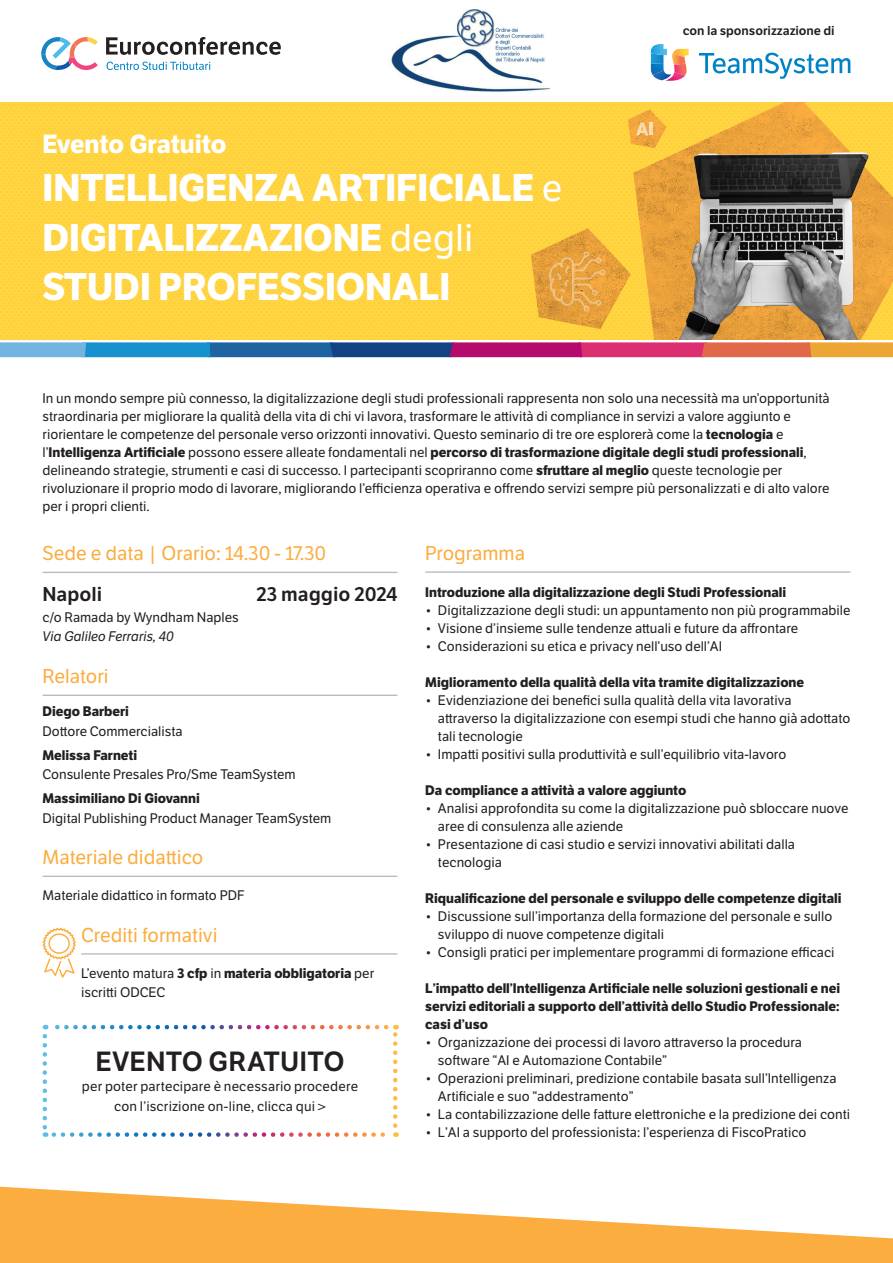
<style>
.page{position:relative;width:893px;height:1263px;background:#fff}
.page>*{position:absolute;margin:0;border:0;box-sizing:border-box;transform-origin:0 0}
.t1{font:700 37.5px/49.5px "LFT Etica";color:#fff}
.t2{font:600 27px "LFT Etica";letter-spacing:.005em;color:#231f20}
.t3{font:700 25.5px "LFT Etica";color:#fff}
.t4{font:19.5px "LFT Etica";color:#fbad40}
.t5{font:600 19.5px "LFT Etica";color:#231f20}
.t6{font:13.5px/18px "LFT Etica";color:#231f20}
.t7{font:700 13.5px/18px "LFT Etica";color:#231f20;text-align:justify}
.t8{font:italic 13.5px "LFT Etica";color:#231f20}
.t9{font:600 12.45px "LFT Etica";letter-spacing:-.005em;color:#231f20}
.s1{font-weight:400}
.s2{font-weight:700}
</style>
<div class="page">
<div style="left:0;top:102px;width:893px;height:255px;background:#ffd540"></div>
<img style="left:633px;top:102px;width:260px;height:238px">
<img style="left:666px;top:137px;width:216px;height:203px">
<div style="left:0;top:340px;width:893px;height:17px;background:#fff"></div>
<svg style="left:0;top:342px;width:893px;height:15px;background:#81648a"></svg>
<svg style="left:531px;top:228px;width:100px;height:101px"></svg>
<svg style="left:628px;top:109px;width:38px;height:39px"></svg>
<svg style="left:0;top:1187px;width:893px;height:76px;fill:#fbad40"></svg>
<svg style="left:651px;top:44px;width:38px;height:37px"></svg>
<svg style="left:699px;top:53px;width:151px;height:26px"></svg>
<svg style="left:106px;top:37px;width:175px;height:18px"></svg>
<svg style="left:107px;top:62px;width:103px;height:8px"></svg>
<svg style="left:41px;top:37px;width:57px;height:33px"></svg>
<img style="left:390px;top:9px;width:160px;height:83px">
<hr style="left:425px;top:571px;width:425px;height:2px;background:#231f20">
<hr style="left:43px;top:876px;width:354px;height:1px;background:#231f20">
<hr style="left:43px;top:572px;width:354px;height:1px;background:#231f20">
<hr style="left:81px;top:953px;width:316px;height:2px;background:#231f20">
<svg style="left:42px;top:927px;width:34px;height:51px"></svg>
<div style="left:48px;top:933px;width:22px;height:21px;border:1px solid #fbad40;border-radius:50%"></div>
<hr style="left:43px;top:695px;width:354px;height:1px;background:#231f20">
<svg style="left:43px;top:1036px;width:4px;height:101px"></svg>
<svg style="left:54px;top:1132px;width:342px;height:5px"></svg>
<svg style="left:393px;top:1025px;width:4px;height:101px"></svg>
<svg style="left:45px;top:1025px;width:341px;height:4px"></svg>
<p class="t3" style="left:43px;top:128px;width:185px">Evento Gratuito</p>
<p class="t1" style="left:43px;top:164px;width:521px">INTELLIGENZA ARTIFICIALE <span class="s1">e<br></span>DIGITALIZZAZIONE <span class="s1">degli</span></p>
<p class="t1" style="left:43px;top:263px;width:409px">STUDI PROFESSIONALI</p>
<p class="t9" style="left:683px;top:23px;width:153px">con la sponsorizzazione di</p>
<p class="t6" style="left:43px;top:389px;width:789px">In un mondo sempre più connesso, la digitalizzazione degli studi professionali rappresenta non solo una necessità ma un’opportunità straordinaria per migliorare la qualità della vita di chi vi lavora, trasformare le attività di compliance in servizi a valore aggiunto e riorientare le competenze del personale verso orizzonti innovativi. Questo seminario di tre ore esplorerà come la <span class="s2">tecnologia</span> e l’<span class="s2">Intelligenza Artificiale</span> possono essere alleate fondamentali nel <span class="s2">percorso di trasformazione digitale degli studi professionali</span>, delineando strategie, strumenti e casi di successo. I partecipanti scopriranno come <span class="s2">sfruttare al meglio</span> queste tecnologie per rivoluzionare il proprio modo di lavorare, migliorando l’efficienza operativa e offrendo servizi sempre più personalizzati e di alto valore per i propri clienti.</p>
<p class="t4" style="left:43px;top:542px;width:285px">Sede e data | Orario: 14.30 - 17.30</p>
<p class="t5" style="left:43px;top:582px;width:61px">Napoli</p>
<p class="t5" style="left:256px;top:582px;width:143px">23 maggio 2024</p>
<p class="t6" style="left:43px;top:608px;width:198px">c/o Ramada by Wyndham Naples</p>
<p class="t8" style="left:43px;top:629px;width:133px">Via Galileo Ferraris, 40</p>
<p class="t4" style="left:43px;top:665px;width:68px">Relatori</p>
<p class="t7" style="left:43px;top:703px;width:88px">Diego Barberi</p>
<p class="t6" style="left:43px;top:722px;width:142px">Dottore Commercialista</p>
<p class="t7" style="left:43px;top:746px;width:96px">Melissa Farneti</p>
<p class="t6" style="left:43px;top:766px;width:255px">Consulente Presales Pro/Sme TeamSystem</p>
<p class="t7" style="left:43px;top:789px;width:159px">Massimiliano Di Giovanni</p>
<p class="t6" style="left:43px;top:809px;width:290px">Digital Publishing Product Manager TeamSystem</p>
<p class="t4" style="left:43px;top:846px;width:162px">Materiale didattico</p>
<p class="t6" style="left:43px;top:887px;width:204px">Materiale didattico in formato PDF</p>
<p class="t4" style="left:81px;top:923px;width:138px">Crediti formativi</p>
<p class="t6" style="left:81px;top:963px;width:295px;line-height:19.5px">L’evento matura <span class="s2">3 cfp</span> in <span class="s2">materia obbligatoria</span> per iscritti ODCEC</p>
<p class="t2" style="left:95px;top:1045px;width:251px">EVENTO GRATUITO</p>
<p class="t6" style="left:82px;top:1077px;width:278px">per poter partecipare è necessario procedere</p>
<p class="t6" style="left:114px;top:1097px;width:213px">con l’iscrizione on-line, clicca qui &gt;</p>
<p class="t4" style="left:425px;top:542px;width:101px">Programma</p>
<p class="t7" style="left:425px;top:583px;width:362px">Introduzione alla digitalizzazione degli Studi Professionali</p>
<p class="t6" style="left:425px;top:601px;width:427px">• Digitalizzazione degli studi: un appuntamento non più programmabile</p>
<p class="t6" style="left:425px;top:619px;width:375px">• Visione d’insieme sulle tendenze attuali e future da affrontare</p>
<p class="t6" style="left:425px;top:637px;width:298px">• Considerazioni su etica e privacy nell’uso dell’AI</p>
<p class="t7" style="left:425px;top:673px;width:380px">Miglioramento della qualità della vita tramite digitalizzazione</p>
<p class="t6" style="left:438px;top:691px;width:414px;text-indent:-13px">• Evidenziazione dei benefici sulla qualità della vita lavorativa attraverso la digitalizzazione con esempi studi che hanno già adottato tali tecnologie</p>
<p class="t6" style="left:425px;top:745px;width:363px">• Impatti positivi sulla produttività e sull’equilibrio vita-lavoro</p>
<p class="t7" style="left:425px;top:781px;width:263px">Da compliance a attività a valore aggiunto</p>
<p class="t6" style="left:438px;top:799px;width:412px;text-indent:-13px">• Analisi approfondita su come la digitalizzazione può sbloccare nuove aree di consulenza alle aziende</p>
<p class="t6" style="left:438px;top:835px;width:359px;text-indent:-13px">• Presentazione di casi studio e servizi innovativi abilitati dalla tecnologia</p>
<p class="t7" style="left:425px;top:889px;width:418px">Riqualificazione del personale e sviluppo delle competenze digitali</p>
<p class="t6" style="left:438px;top:907px;width:396px;text-indent:-13px">• Discussione sull’importanza della formazione del personale e sullo sviluppo di nuove competenze digitali</p>
<p class="t6" style="left:425px;top:943px;width:411px">• Consigli pratici per implementare programmi di formazione efficaci</p>
<p class="t7" style="left:425px;top:979px;width:416px">L’impatto dell’Intelligenza Artificiale nelle soluzioni gestionali e nei servizi editoriali a supporto dell’attività dello Studio Professionale: casi d’uso</p>
<p class="t6" style="left:438px;top:1033px;width:366px;text-indent:-13px">• Organizzazione dei processi di lavoro attraverso la procedura software “AI e Automazione Contabile”</p>
<p class="t6" style="left:438px;top:1069px;width:400px;text-indent:-13px">• Operazioni preliminari, predizione contabile basata sull’Intelligenza<br>Artificiale e suo “addestramento”</p>
<p class="t6" style="left:425px;top:1105px;width:427px">• La contabilizzazione delle fatture elettroniche e la predizione dei conti</p>
<p class="t6" style="left:425px;top:1123px;width:383px">• L’AI a supporto del professionista: l’esperienza di FiscoPratico</p>
</div>
